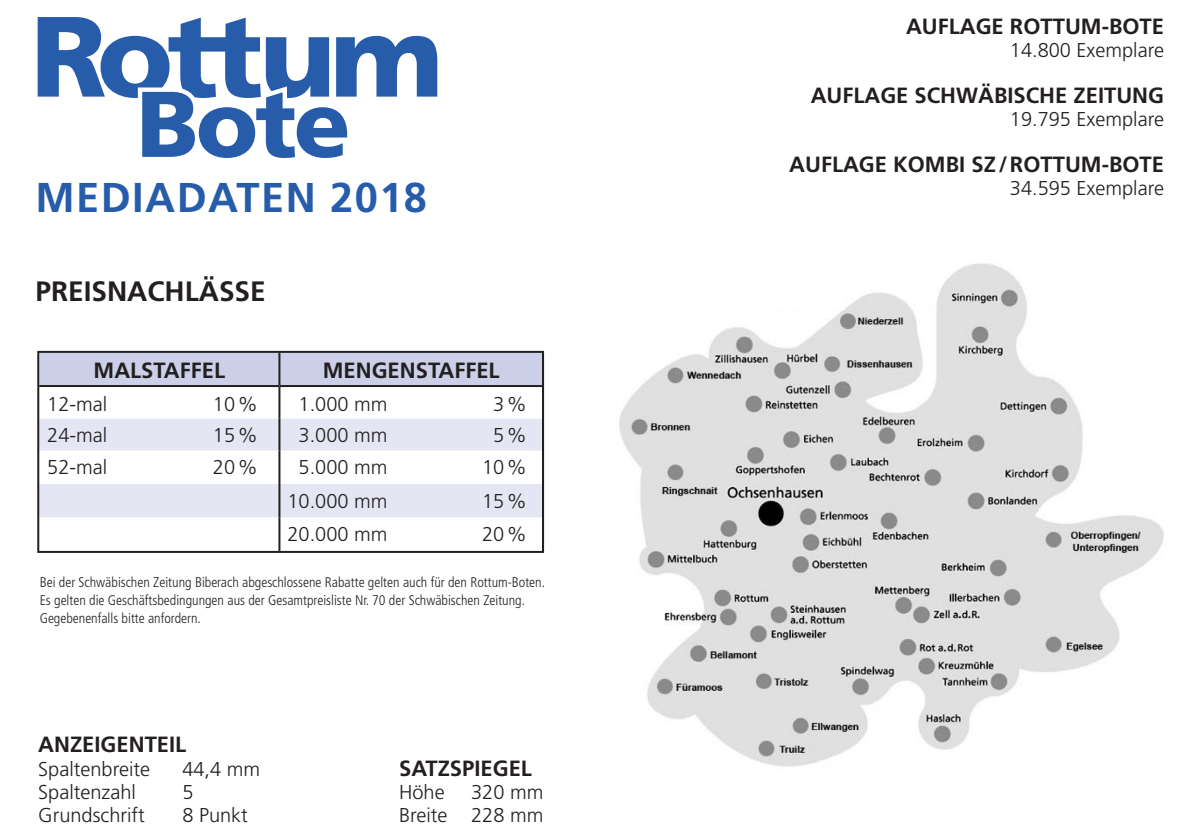
<style>
.page{position:relative;width:1191px;height:840px;background:#fff}
.page>*{position:absolute;margin:0;border:0;box-sizing:border-box;transform-origin:0 0}
.t1{font:700 41.6px "Frutiger";letter-spacing:.035em;color:#275caa}
.t2{font:700 28px "Frutiger";color:#231f20}
.t3{font:700 22px "Frutiger";color:#231f20}
.t4{font:300 20px/23px "Frutiger";color:#231f20;text-align:right}
.t5{font:300 condensed 14px/18px "Frutiger";color:#231f20}
</style>
<div class="page">
<img style="left:619px;top:263px;width:545px;height:504px">
<div style="left:621px;top:235px;width:223px;height:74px;background:#fff"></div>
<div style="left:620px;top:253px;width:99px;height:74px;background:#fff"></div>
<div style="left:40px;top:353px;width:501px;height:32px;background:#cbd0e8"></div>
<svg style="left:40px;top:418px;width:501px;height:99px;fill:#e4e6f3"></svg>
<hr style="left:278px;top:352px;width:2px;height:33px;background:#231f20">
<hr style="left:278px;top:387px;width:2px;height:31px;background:#231f20">
<hr style="left:278px;top:418px;width:2px;height:32px;background:#231f20">
<hr style="left:278px;top:450px;width:2px;height:33px;background:#231f20">
<hr style="left:278px;top:483px;width:2px;height:34px;background:#231f20">
<hr style="left:278px;top:517px;width:2px;height:33px;background:#231f20">
<hr style="left:39px;top:385px;width:240px;height:2px;background:#231f20">
<hr style="left:279px;top:385px;width:265px;height:2px;background:#231f20">
<div style="left:37px;top:350px;width:507px;height:202px;border:2px solid #231f20"></div>
<svg style="left:38px;top:17px;width:399px;height:141px"></svg>
<h1 class="t1" style="left:35px;top:172px;width:393px">MEDIADATEN 2018</h1>
<h2 class="t2" style="left:35px;top:275px;width:232px">PREISNACHLÄSSE</h2>
<h3 class="t3" style="left:94px;top:357px;width:133px">MALSTAFFEL</h3>
<h3 class="t3" style="left:323px;top:357px;width:178px">MENGENSTAFFEL</h3>
<h3 class="t4" style="left:47px;top:392px;width:61px">12-mal</h3>
<h3 class="t4" style="left:213px;top:392px;width:46px">10%</h3>
<h3 class="t4" style="left:298px;top:392px;width:90px">1.000 mm</h3>
<h3 class="t4" style="left:493px;top:392px;width:35px">3%</h3>
<h3 class="t4" style="left:47px;top:424px;width:61px">24-mal</h3>
<h3 class="t4" style="left:213px;top:424px;width:46px">15%</h3>
<h3 class="t4" style="left:298px;top:424px;width:90px">3.000 mm</h3>
<h3 class="t4" style="left:493px;top:424px;width:35px">5%</h3>
<h3 class="t4" style="left:47px;top:455px;width:61px">52-mal</h3>
<h3 class="t4" style="left:213px;top:455px;width:46px">20%</h3>
<h3 class="t4" style="left:298px;top:455px;width:90px">5.000 mm</h3>
<h3 class="t4" style="left:482px;top:455px;width:46px">10%</h3>
<h3 class="t4" style="left:287px;top:489px;width:102px">10.000 mm</h3>
<h3 class="t4" style="left:482px;top:489px;width:46px">15%</h3>
<h3 class="t4" style="left:287px;top:522px;width:102px">20.000 mm</h3>
<h3 class="t4" style="left:482px;top:522px;width:46px">20%</h3>
<p class="t5" style="left:40px;top:572px;width:507px">Bei der Schwäbischen Zeitung Biberach abgeschlossene Rabatte gelten auch für den Rottum-Boten.<br>Es gelten die Geschäftsbedingungen aus der Gesamtpreisliste Nr. 70 der Schwäbischen Zeitung.<br>Gegebenenfalls bitte anfordern.</p>
<h3 class="t3" style="left:38px;top:731px;width:149px">ANZEIGENTEIL</h3>
<h3 class="t4" style="left:38px;top:756px;width:113px">Spaltenbreite</h3>
<h3 class="t4" style="left:182px;top:756px;width:79px">44,4 mm</h3>
<h3 class="t4" style="left:38px;top:779px;width:99px">Spaltenzahl</h3>
<h3 class="t4" style="left:182px;top:779px;width:13px">5</h3>
<h3 class="t4" style="left:38px;top:802px;width:108px">Grundschrift</h3>
<h3 class="t4" style="left:182px;top:802px;width:67px">8 Punkt</h3>
<h3 class="t3" style="left:399px;top:754px;width:134px">SATZSPIEGEL</h3>
<h3 class="t4" style="left:399px;top:779px;width:47px">Höhe</h3>
<h3 class="t4" style="left:399px;top:779px;width:146px">320 mm<br>Breite 228 mm</h3>
<h3 class="t3" style="left:906px;top:14px;width:259px">AUFLAGE ROTTUM-BOTE</h3>
<h3 class="t4" style="left:1010px;top:39px;width:156px">14.800 Exemplare</h3>
<h3 class="t3" style="left:810px;top:83px;width:355px">AUFLAGE SCHWÄBISCHE ZEITUNG</h3>
<h3 class="t4" style="left:1010px;top:108px;width:156px">19.795 Exemplare</h3>
<h3 class="t3" style="left:789px;top:152px;width:376px">AUFLAGE KOMBI SZ/ROTTUM-BOTE</h3>
<h3 class="t4" style="left:1010px;top:177px;width:156px">34.595 Exemplare</h3>
</div>
